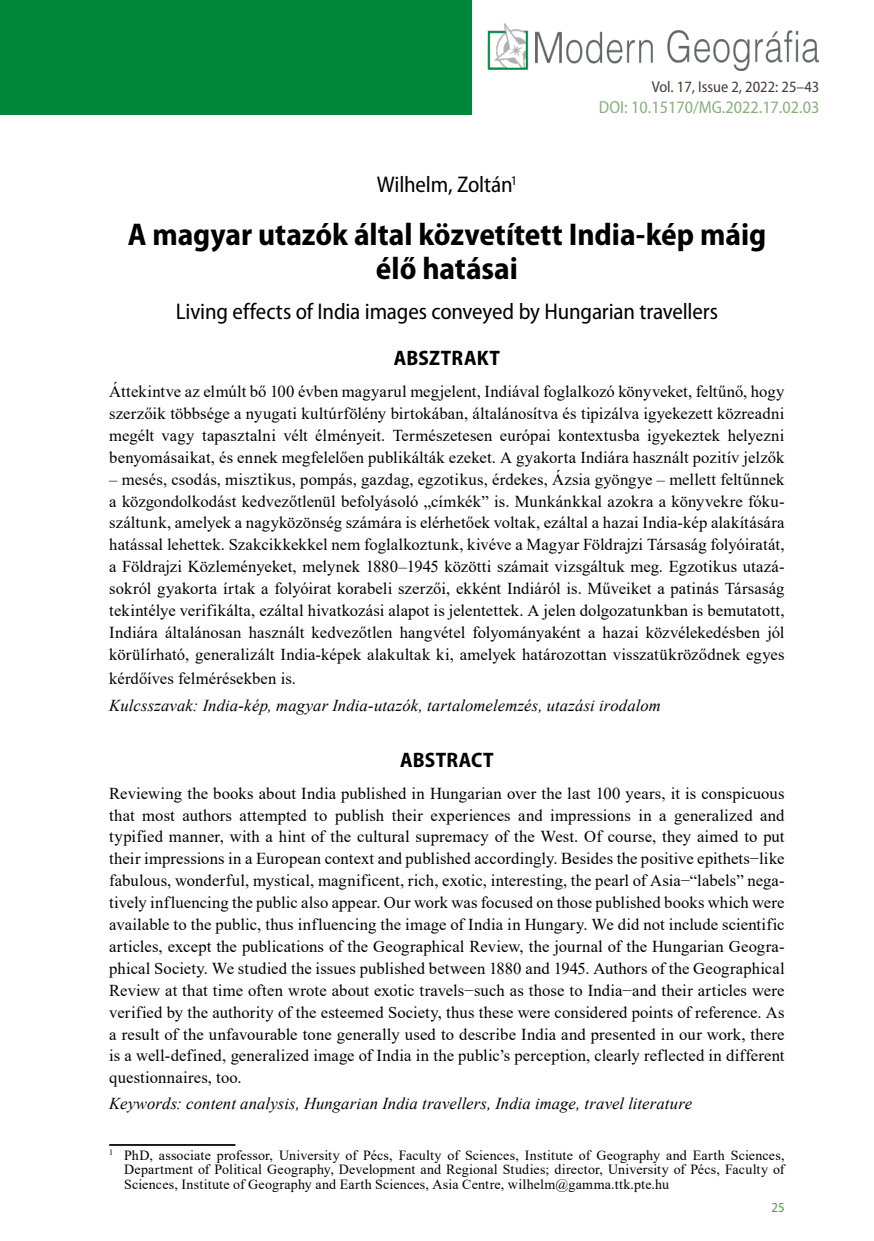
<style>
.page{position:relative;width:874px;height:1241px;background:#fff}
.page>*{position:absolute;margin:0;border:0;box-sizing:border-box;transform-origin:0 0}
.t1{font:700 semi-condensed 31.5px/33.2px "Myriad Pro";letter-spacing:-.005em;color:#000;text-align:center}
.t2{font:semi-condensed 22.75px "Myriad Pro";letter-spacing:-.01em;color:#000}
.t3{font:700 semi-condensed 21px "Myriad Pro";letter-spacing:.015em;color:#000}
.t4{font:semi-condensed 17.5px "Myriad Pro";color:#88b07c}
.t5{font:16.62px/21.9px "Times New Roman";letter-spacing:.01em;color:#000;text-align:justify}
.t6{font:italic 16.62px "Times New Roman";letter-spacing:.005em;color:#000}
.t7{font:semi-condensed 15.75px "Myriad Pro";color:#453a36}
.t8{font:14px/14.3px "Times New Roman";letter-spacing:.02em;color:#000;text-align:justify}
.t9{font:semi-condensed 13.65px "Myriad Pro";color:#3fa535}
</style>
<div class="page">
<img style="left:535px;top:31px;width:283px;height:39px">
<img style="left:487px;top:23px;width:42px;height:47px">
<hr style="left:109px;top:1143px;width:126px;height:2px;background:#000">
<div style="left:0;top:0;width:471px;height:114px;background:#008638"></div>
<p class="t7" style="left:651px;top:79px;width:169px">Vol. 17, Issue 2, 2022: 25–43</p>
<p class="t4" style="left:598px;top:98px;width:222px">DOI: 10.15170/MG.2022.17.02.03</p>
<h2 class="t2" style="left:376px;top:172px;width:142px">Wilhelm, Zoltán<sup>1</sup></h2>
<h1 class="t1" style="left:128px;top:217px;width:639px">A magyar utazók által közvetített India-kép máig élő hatásai</h1>
<h2 class="t2" style="left:176px;top:299px;width:543px">Living effects of India images conveyed by Hungarian travellers</h2>
<p class="t3" style="left:393px;top:344px;width:108px">ABSZTRAKT</p>
<p class="t5" style="left:109px;top:380px;width:676px">Áttekintve az elmúlt bő 100 évben magyarul megjelent, Indiával foglalkozó könyveket, feltűnő, hogy szerzőik többsége a nyugati kultúrfölény birtokában, általánosítva és tipizálva igyekezett közreadni megélt vagy tapasztalni vélt élményeit. Természetesen európai kontextusba igyekeztek helyezni benyomásaikat, és ennek megfelelően publikálták ezeket. A gyakorta Indiára használt pozitív jelzők</p>
<p class="t5" style="left:109px;top:467px;width:676px">– mesés, csodás, misztikus, pompás, gazdag, egzotikus, érdekes, Ázsia gyöngye – mellett feltűnnek a közgondolkodást kedvezőtlenül befolyásoló „címkék” is. Munkánkkal azokra a könyvekre fóku&shy;száltunk, amelyek a nagyközönség számára is elérhetőek voltak, ezáltal a hazai India-kép alakítására hatással lehettek. Szakcikkekkel nem foglalkoztunk, kivéve a Magyar Földrajzi Társaság folyóiratát, a Földrajzi Közleményeket, melynek 1880–1945 közötti számait vizsgáltuk meg. Egzotikus utazá&shy;sokról gyakorta írtak a folyóirat korabeli szerzői, ekként Indiáról is. Műveiket a patinás Társaság tekintélye verifikálta, ezáltal hivatkozási alapot is jelentettek. A jelen dolgozatunkban is bemutatott, Indiára általánosan használt kedvezőtlen hangvétel folyományaként a hazai közvélekedésben jól körülírható, generalizált India-képek alakultak ki, amelyek határozottan visszatükröződnek egyes</p>
<p class="t5" style="left:109px;top:667px;width:188px">kérdőíves felmérésekben is.</p>
<p class="t6" style="left:109px;top:693px;width:553px">Kulcsszavak: India-kép, magyar India-utazók, tartalomelemzés, utazási irodalom</p>
<p class="t3" style="left:400px;top:746px;width:95px">ABSTRACT</p>
<p class="t5" style="left:109px;top:781px;width:676px">Reviewing the books about India published in Hungarian over the last 100 years, it is conspicuous that most authors attempted to publish their experiences and impressions in a generalized and typified manner, with a hint of the cultural supremacy of the West. Of course, they aimed to put their impressions in a European context and published accordingly. Besides the positive epithets−like fabulous, wonderful, mystical, magnificent, rich, exotic, interesting, the pearl of Asia−“labels” nega&shy;tively influencing the public also appear. Our work was focused on those published books which were available to the public, thus influencing the image of India in Hungary. We did not include scientific articles, except the publications of the Geographical Review, the journal of the Hungarian Geogra&shy;phical Society. We studied the issues published between 1880 and 1945. Authors of the Geographical Review at that time often wrote about exotic travels−such as those to India−and their articles were verified by the authority of the esteemed Society, thus these were considered points of reference. As a result of the unfavourable tone generally used to describe India and presented in our work, there is a well-defined, generalized image of India in the public’s perception, clearly reflected in different questionnaires, too.</p>
<p class="t6" style="left:109px;top:1092px;width:584px">Keywords: content analysis, Hungarian India travellers, India image, travel literature</p>
<p class="t8" style="left:124px;top:1147px;width:661px;text-indent:-15px"><sup>1</sup> PhD, associate professor, University of Pécs, Faculty of Sciences, Institute of Geography and Earth Sciences, Department of Political Geography, Development and Regional Studies; director, University of Pécs, Faculty of Sciences, Institute of Geography and Earth Sciences, Asia Centre, wilhelm@gamma.ttk.pte.hu</p>
<p class="t9" style="left:771px;top:1199px;width:15px">25</p>
</div>
